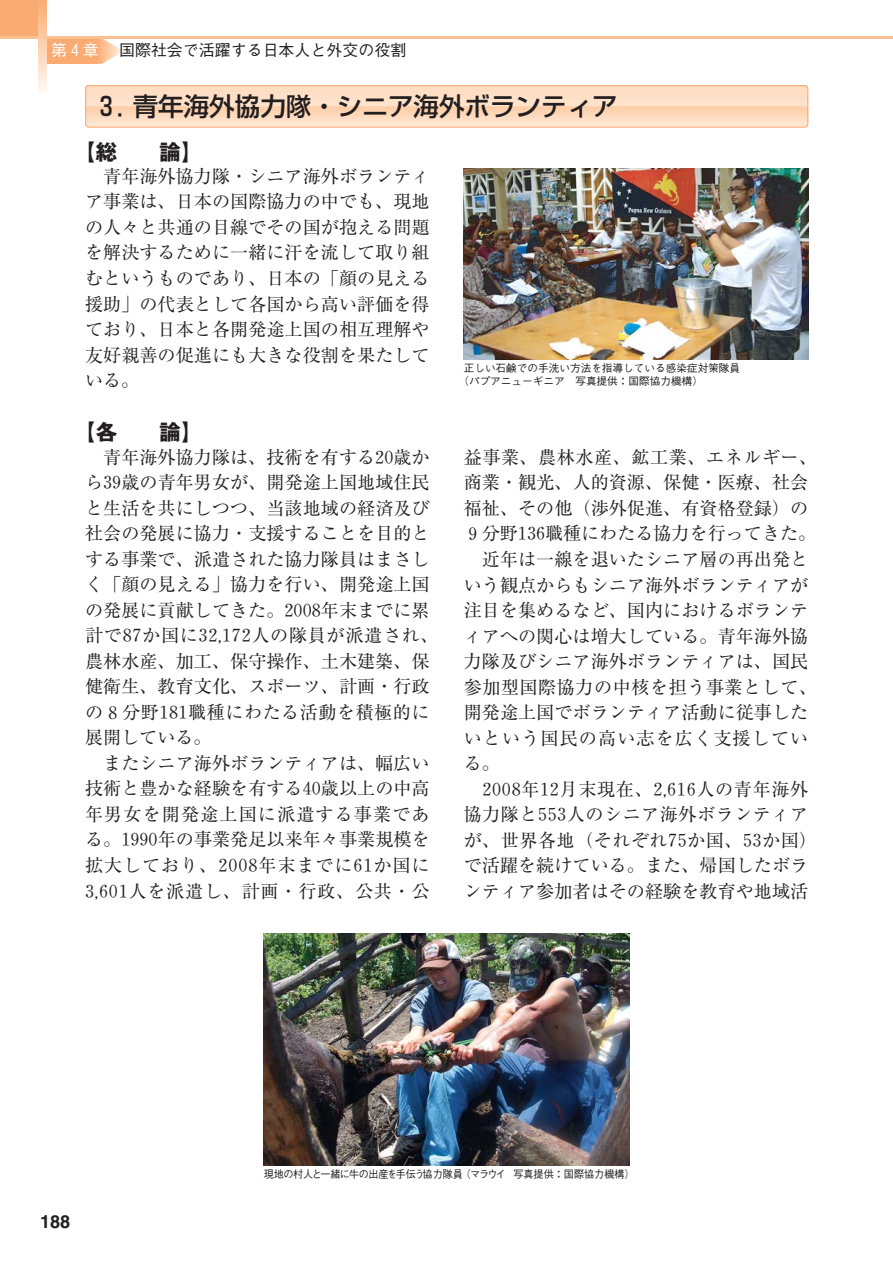
<style>
.page{position:relative;width:893px;height:1262px;background:#fff}
.page>*{position:absolute;margin:0;border:0;box-sizing:border-box;transform-origin:0 0}
.t1{font:500 25.5px "Shin Go";color:#231f20}
.t2{font:700 21.3px "Gothic MB101";color:#231f20}
.t3{font:18.15px/25.5px "Ryumin";letter-spacing:.005em;color:#231f20;text-align:justify}
.t4{font:18.15px "Ryumin";letter-spacing:.03em;color:#231f20}
.t5{font:18.15px "Ryumin";letter-spacing:.04em;color:#231f20}
.t6{font:18.15px "Ryumin";letter-spacing:.06em;color:#231f20}
.t7{font:18.15px "Midashi Go MB31";color:#231f20}
.t8{font:500 15.9px "Gothic BBB";color:#231f20}
.t9{font:500 15.9px "Gothic BBB";color:#fff}
.t10{font:500 10.65px/12.8px "Gothic BBB";color:#231f20}
.t11{font:500 10.65px "Gothic BBB";color:#231f20;scale:.95 1}
.s1{font-family:"Ryumin Num"}
</style>
<div class="page">
<svg style="left:98px;top:38px;width:25px;height:26px"></svg>
<div style="left:47px;top:38px;width:51px;height:26px;background:#faab71"></div>
<div style="left:0;top:0;width:47px;height:38px;background:#faab71"></div>
<hr style="left:0;top:36px;width:892px;height:2px;background:#fcbf8f">
<svg style="left:38px;top:7px;width:9px;height:84px"></svg>
<div style="left:85px;top:85px;width:723px;height:43px;background:#fee0c7;border-radius:3px"></div>
<svg style="left:85px;top:106px;width:723px;height:19px"></svg>
<div style="left:85px;top:85px;width:723px;height:43px;border:1px solid #faab71;border-radius:3px"></div>
<img style="left:463px;top:168px;width:345px;height:191px">
<img style="left:264px;top:933px;width:365px;height:232px">
<p class="t9" style="left:51px;top:44px;width:49px">第４章</p>
<p class="t8" style="left:119px;top:44px;width:289px">国際社会で活躍する日本人と外交の役割</p>
<h1 class="t1" style="left:94px;top:96px;width:525px">３．青年海外協力隊・シニア海外ボランティア</h1>
<p class="t2" style="left:74px;top:143px;width:129px">【総　　論】</p>
<p class="t3" style="left:85px;top:166px;width:346px;text-indent:18px">青年海外協力隊・シニア海外ボランティア事業は、日本の国際協力の中でも、現地の人々と共通の目線でその国が抱える問題を解決するために一緒に汗を流して取り組むというものであり、日本の「顔の見える援助」の代表として各国から高い評価を得ており、日本と各開発途上国の相互理解や友好親善の促進にも大きな役割を果たしている。</p>
<p class="t2" style="left:74px;top:424px;width:129px">【各　　論】</p>
<p class="t3" style="left:85px;top:446px;width:355px;text-align:left;text-indent:18px">青年海外協力隊は、技術を有する<span class="s1">20</span>歳から<span class="s1">39</span>歳の青年男女が、開発途上国地域住民と生活を共にしつつ、当該地域の経済及び社会の発展に協力・支援することを目的とする事業で、派遣された協力隊員はまさしく「顔の見える」協力を行い、開発途上国の発展に貢献してきた。<span class="s1">2008</span>年末までに累計で<span class="s1">87</span>か国に<span class="s1">32</span>,<span class="s1">172</span>人の隊員が派遣され、農林水産、加工、保守操作、土木建築、保健衛生、教育文化、スポーツ、計画・行政の８分野<span class="s1">181</span>職種にわたる活動を積極的に展開している。</p>
<p class="t3" style="left:85px;top:752px;width:346px;text-indent:18px">またシニア海外ボランティアは、幅広い技術と豊かな経験を有する<span class="s1">40</span>歳以上の中高年男女を開発途上国に派遣する事業である。<span class="s1">1990</span>年の事業発足以来年々事業規模を拡大しており、<span class="s1">2008</span>年末までに<span class="s1">61</span>か国に<span class="s1">3</span>,<span class="s1">601</span>人を派遣し、計画・行政、公共・公</p>
<p class="t10" style="left:458px;top:363px;width:283px;text-indent:5px">正しい石鹸での手洗い方法を指導している感染症対策隊員（パプアニューギニア　写真提供：国際協力機構）</p>
<p class="t4" style="left:463px;top:451px;width:355px">益事業、農林水産、鉱工業、エネルギー、</p>
<p class="t3" style="left:463px;top:472px;width:346px">商業・観光、人的資源、保健・医療、社会</p>
<p class="t3" style="left:463px;top:498px;width:346px">福祉、その他（渉外促進、有資格登録）の</p>
<p class="t3" style="left:463px;top:523px;width:354px">９分野<span class="s1">136</span>職種にわたる協力を行ってきた。</p>
<p class="t3" style="left:482px;top:549px;width:328px">近年は一線を退いたシニア層の再出発と</p>
<p class="t3" style="left:463px;top:574px;width:346px">いう観点からもシニア海外ボランティアが</p>
<p class="t3" style="left:463px;top:600px;width:346px">注目を集めるなど、国内におけるボランテ</p>
<p class="t3" style="left:463px;top:625px;width:346px">ィアへの関心は増大している。青年海外協</p>
<p class="t3" style="left:463px;top:651px;width:346px">力隊及びシニア海外ボランティアは、国民</p>
<p class="t4" style="left:463px;top:680px;width:355px">参加型国際協力の中核を担う事業として、</p>
<p class="t3" style="left:463px;top:702px;width:346px">開発途上国でボランティア活動に従事した</p>
<p class="t6" style="left:463px;top:731px;width:346px">いという国民の高い志を広く支援してい</p>
<p class="t3" style="left:463px;top:753px;width:38px">る。</p>
<p class="t5" style="left:482px;top:782px;width:327px"><span class="s1">2008</span>年<span class="s1">12</span>月末現在、<span class="s1">2</span>,<span class="s1">616</span>人の青年海外</p>
<p class="t4" style="left:463px;top:808px;width:346px">協力隊と<span class="s1">553</span>人のシニア海外ボランティア</p>
<p class="t4" style="left:463px;top:833px;width:355px">が、世界各地（それぞれ<span class="s1">75</span>か国、<span class="s1">53</span>か国）</p>
<p class="t3" style="left:463px;top:855px;width:346px">で活躍を続けている。また、帰国したボラ</p>
<p class="t3" style="left:463px;top:880px;width:346px">ンティア参加者はその経験を教育や地域活</p>
<p class="t7" style="left:40px;top:1214px;width:32px">188</p>
<p class="t11" style="left:264px;top:1170px;width:392px">現地の村人と一緒に牛の出産を手伝う協力隊員（マラウイ 写真提供：国際協力機構）</p>
</div>
